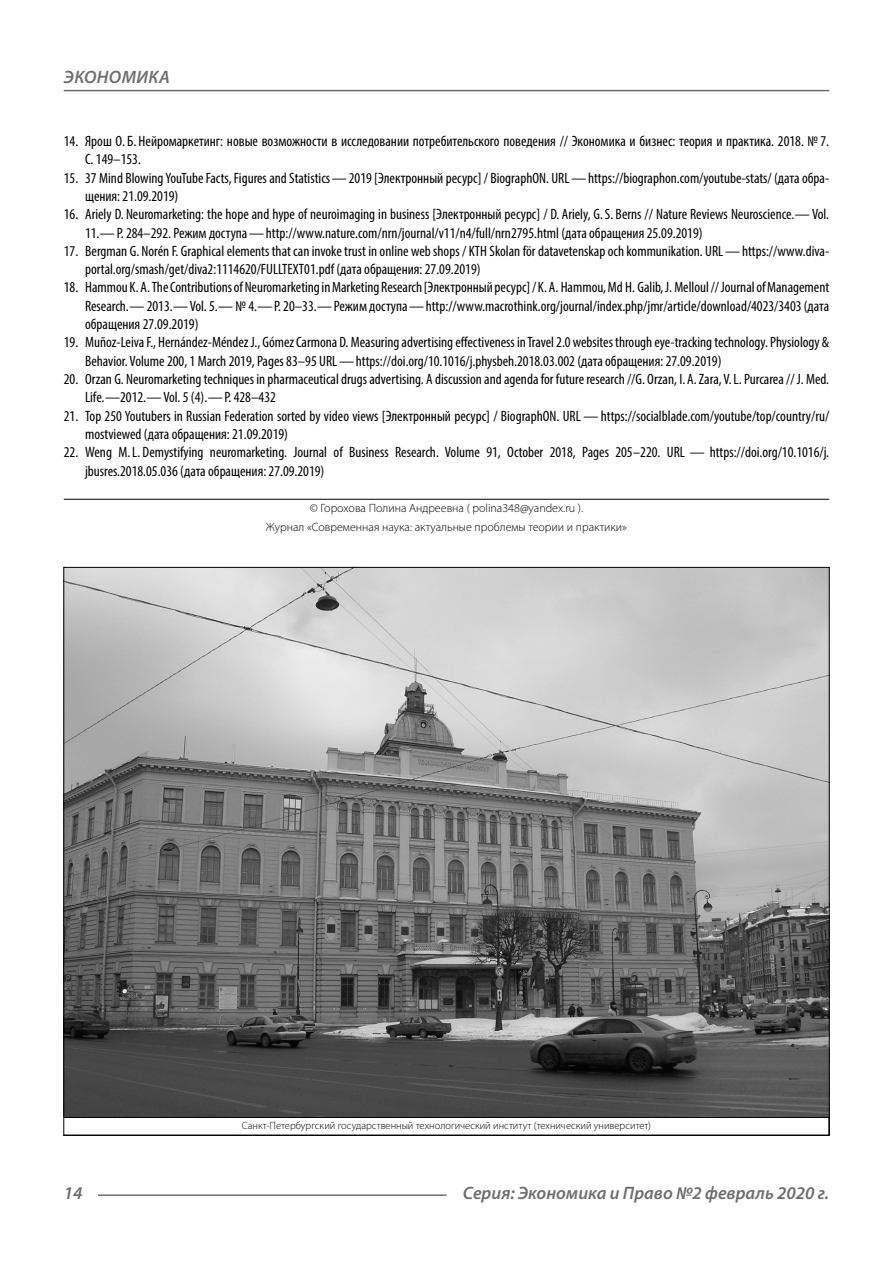
<style>
.page{position:relative;width:893px;height:1263px;background:#fff}
.page>*{position:absolute;margin:0;border:0;box-sizing:border-box;transform-origin:0 0}
.t1{font:italic 600 18px "Myriad Pro";color:#6e6e6e}
.t2{font:condensed 15px/18.3px "Myriad Pro";color:#000}
.Copy{font:300 12px/18.3px "Myriad Pro";color:#000;text-align:center}
.Author-doc{font:300 10.5px "Myriad Pro";color:#000}
</style>
<div class="page">
<hr style="left:64px;top:499px;width:765px;height:1px;background:#000">
<img style="left:65px;top:569px;width:763px;height:548px">
<div style="left:63px;top:1117px;width:766px;height:18px;border:1px solid #000"></div>
<hr style="left:98px;top:1194px;width:348px;height:2px;background:#6e6e6e">
<hr style="left:64px;top:90px;width:765px;height:1px;background:#6e6e6e">
<p class="t1" style="left:64px;top:66px;width:24px">Экономика</p>
<p class="t2" style="left:85px;top:132px;width:746px;text-indent:-21px">14. Ярош О. Б. Нейромаркетинг: новые возможности в исследовании потребительского поведения // Экономика и бизнес: теория и практика. 2018. № 7.<br>С. 149–153.</p>
<p class="t2" style="left:85px;top:168px;width:746px;text-indent:-21px">15. 37 Mind Blowing YouTube Facts, Figures and Statistics—2019 [Электронный ресурс] / BiographON. URL—https://biographon.com/youtube-stats/ (дата обра&shy;щения: 21.09.2019)</p>
<p class="t2" style="left:85px;top:205px;width:746px;text-indent:-21px">16. Ariely D. Neuromarketing: the hope and hype of neuroimaging in business [Электронный ресурс] / D. Ariely, G.S. Berns // Nature Reviews Neuroscience.—Vol.<br>11.—Р. 284–292. Режим доступа—http://www.nature.com/nrn/journal/v11/n4/full/nrn2795.html (дата обращения 25.09.2019)</p>
<p class="t2" style="left:85px;top:242px;width:746px;text-indent:-21px">17. Bergman G. Norén F. Graphical elements that can invoke trust in online web shops / KTH Skolan för datavetenskap och kommunikation. URL—https://www.diva&shy;portal.org/smash/get/diva2:1114620/FULLTEXT01.pdf (дата обращения: 27.09.2019)</p>
<p class="t2" style="left:85px;top:278px;width:746px;text-align:justify;text-indent:-21px">18. Hammou K. A.The Contributions of Neuromarketing in Marketing Research [Электронный ресурс] / K. A. Hammou, Md H. Galib, J. Melloul // Journal of Management Research.— 2013.—Vol. 5.— № 4.—Р. 20–33.—Режим доступа—http://www.macrothink.org/journal/index.php/jmr/article/download/4023/3403 (дата обращения 27.09.2019)</p>
<p class="t2" style="left:85px;top:333px;width:746px;text-indent:-21px">19. Muñoz-Leiva F., Hernández-Méndez J., Gómez Carmona D. Measuring advertising effectiveness in Travel 2.0 websites through eye-tracking technology. Physiology &amp;<br>Behavior. Volume 200, 1 March 2019, Pages 83–95 URL—https://doi.org/10.1016/j.physbeh.2018.03.002 (дата обращения: 27.09.2019)</p>
<p class="t2" style="left:85px;top:370px;width:746px;text-indent:-21px">20. Orzan G. Neuromarketing techniques in pharmaceutical drugs advertising. A discussion and agenda for future research //G. Orzan, I. A. Zara, V.L. Purcarea // J. Med.<br>Life.—2012.—Vol. 5 (4).—Р. 428–432</p>
<p class="t2" style="left:85px;top:406px;width:746px;text-indent:-21px">21. Top 250 Youtubers in Russian Federation sorted by video views [Электронный ресурс] / BiographON. URL — https://socialblade.com/youtube/top/country/ru/ mostviewed (дата обращения: 21.09.2019)</p>
<p class="t2" style="left:85px;top:443px;width:746px;text-indent:-21px">22. Weng M.L. Demystifying neuromarketing. Journal of Business Research. Volume 91, October 2018, Pages 205–220. URL — https://doi.org/10.1016/j. jbusres.2018.05.036 (дата обращения: 27.09.2019)</p>
<p class="Copy" style="left:266px;top:499px;width:363px">© Горохова Полина Андреевна ( polina348@yandex.ru ).<br>Журнал «Современная наука: актуальные проблемы теории и практики»</p>
<p class="Author-doc" style="left:242px;top:1119px;width:411px">Санкт-Петербургский государственный технологический институт (технический университет)</p>
<p class="t1" style="left:64px;top:1182px;width:20px">14</p>
<p class="t1" style="left:463px;top:1182px;width:368px">Серия: Экономика и Право №2 февраль 2020 г.</p>
</div>
